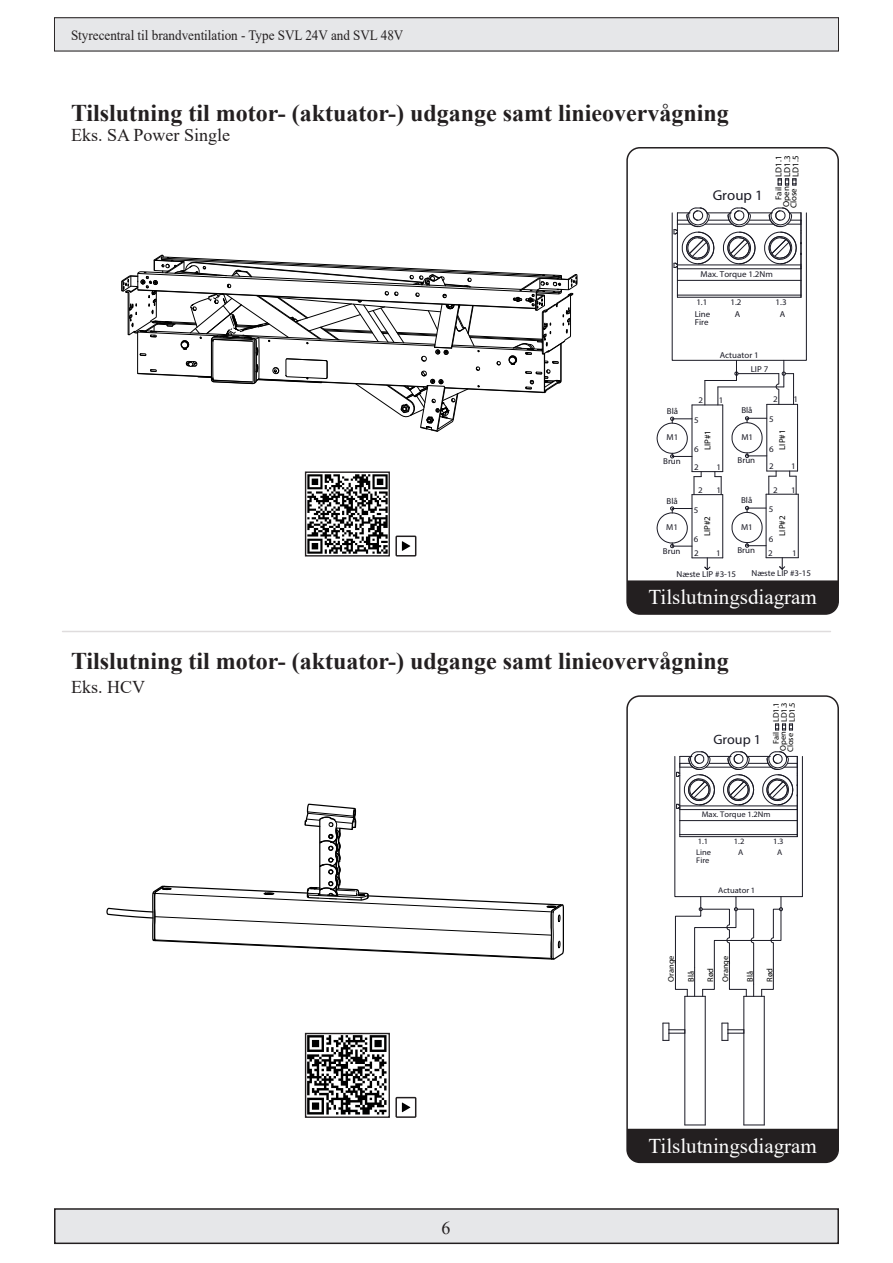
<style>
.page{position:relative;width:893px;height:1263px;background:#fff}
.page>*{position:absolute;margin:0;border:0;box-sizing:border-box;transform-origin:0 0}
.Pa2{font:700 24px "Times New Roman";color:#231f20}
.heading_2{font:21px "Times New Roman";color:#fff}
.Default{font:18px "Times New Roman";color:#231f20}
.t1{font:14.25px "Times New Roman";color:#231f20;scale:.92 1}
.t2{font:14.25px "Arial";color:#191924;scale:1.04 1}
.t3{font:13.65px "Arial";color:#191924;scale:1.04 1}
.t4{font:8.55px/17.7px "Arial";color:#191924;scale:1.04 1}
.t5{font:8.55px/7.6px "Arial";color:#000;text-align:justify;scale:1.04 1}
.t6{font:8.1px/7.2px "Arial";color:#000;text-align:justify;scale:1.04 1}
.t7{font:8.1px "Arial";color:#191924;scale:1.04 1}
</style>
<div class="page">
<div style="left:55px;top:1209px;width:783px;height:34px;background:#e6e7e9"></div>
<div style="left:54px;top:1208px;width:785px;height:36px;border:2px solid #231f20"></div>
<div style="left:54px;top:18px;width:784px;height:33px;background:#e6e7e9"></div>
<div style="left:54px;top:17px;width:785px;height:35px;border:1px solid #231f20"></div>
<hr style="left:63px;top:631px;width:767px;height:1px;background:#dfdcdd">
<div style="left:626px;top:147px;width:213px;height:468px;border:2px solid #231f20;border-radius:13px"></div>
<div style="left:627px;top:580px;width:211px;height:34px;background:#231f20"></div>
<div style="left:626px;top:695px;width:213px;height:468px;border:2px solid #231f20;border-radius:13px"></div>
<svg style="left:121px;top:254px;width:457px;height:263px"></svg>
<img style="left:307px;top:473px;width:81px;height:81px">
<div style="left:305px;top:471px;width:85px;height:85px;border:1px solid #231f20"></div>
<svg style="left:106px;top:803px;width:458px;height:157px"></svg>
<img style="left:307px;top:1035px;width:80px;height:80px">
<div style="left:305px;top:1033px;width:85px;height:85px;border:1px solid #231f20"></div>
<hr style="left:677px;top:297px;width:124px;height:1px;background:#191924">
<svg style="left:674px;top:207px;width:128px;height:90px"></svg>
<svg style="left:778px;top:178px;width:19px;height:8px"></svg>
<svg style="left:704px;top:558px;width:7px;height:12px"></svg>
<svg style="left:714px;top:472px;width:8px;height:22px"></svg>
<hr style="left:722px;top:495px;width:1px;height:63px;background:#191924">
<hr style="left:692px;top:557px;width:31px;height:1px;background:#191924">
<hr style="left:692px;top:495px;width:1px;height:63px;background:#191924">
<hr style="left:692px;top:494px;width:31px;height:1px;background:#191924">
<svg style="left:656px;top:506px;width:36px;height:42px"></svg>
<svg style="left:694px;top:472px;width:8px;height:23px"></svg>
<hr style="left:722px;top:405px;width:1px;height:67px;background:#191924">
<hr style="left:692px;top:471px;width:31px;height:1px;background:#191924">
<hr style="left:692px;top:405px;width:1px;height:67px;background:#191924">
<hr style="left:692px;top:405px;width:31px;height:1px;background:#191924">
<svg style="left:656px;top:416px;width:36px;height:43px"></svg>
<svg style="left:734px;top:361px;width:5px;height:19px"></svg>
<svg style="left:717px;top:387px;width:1px;height:18px"></svg>
<hr style="left:718px;top:387px;width:66px;height:1px;background:#191924">
<svg style="left:704px;top:380px;width:1px;height:25px"></svg>
<hr style="left:705px;top:380px;width:31px;height:1px;background:#191924">
<hr style="left:738px;top:373px;width:41px;height:1px;background:#191924">
<svg style="left:775px;top:361px;width:18px;height:43px"></svg>
<hr style="left:793px;top:374px;width:1px;height:30px;background:#191924">
<svg style="left:779px;top:558px;width:7px;height:12px"></svg>
<svg style="left:789px;top:472px;width:8px;height:22px"></svg>
<hr style="left:798px;top:494px;width:1px;height:64px;background:#191924">
<hr style="left:766px;top:557px;width:32px;height:1px;background:#191924">
<hr style="left:766px;top:494px;width:1px;height:64px;background:#191924">
<hr style="left:766px;top:494px;width:32px;height:1px;background:#191924">
<svg style="left:731px;top:505px;width:35px;height:43px"></svg>
<svg style="left:768px;top:472px;width:9px;height:22px"></svg>
<hr style="left:797px;top:404px;width:1px;height:67px;background:#191924">
<hr style="left:767px;top:471px;width:30px;height:1px;background:#191924">
<hr style="left:766px;top:404px;width:1px;height:67px;background:#191924">
<hr style="left:767px;top:404px;width:30px;height:1px;background:#191924">
<svg style="left:731px;top:416px;width:36px;height:43px"></svg>
<div style="left:672px;top:212px;width:135px;height:149px;border:1px solid #191924"></div>
<svg style="left:676px;top:751px;width:122px;height:86px"></svg>
<svg style="left:775px;top:723px;width:18px;height:8px"></svg>
<div style="left:674px;top:756px;width:129px;height:141px;border:1px solid #191924"></div>
<hr style="left:705px;top:996px;width:1px;height:129px;background:#191924">
<hr style="left:684px;top:996px;width:1px;height:129px;background:#191924">
<svg style="left:663px;top:1023px;width:22px;height:18px"></svg>
<hr style="left:764px;top:996px;width:1px;height:129px;background:#191924">
<svg style="left:627px;top:1124px;width:211px;height:38px;background:#3e3a3b"></svg>
<hr style="left:743px;top:996px;width:1px;height:129px;background:#191924">
<svg style="left:722px;top:1023px;width:22px;height:18px"></svg>
<svg style="left:675px;top:896px;width:108px;height:101px"></svg>
<div style="left:395px;top:535px;width:21px;height:21px;border:2px solid #231f20"></div>
<svg style="left:402px;top:541px;width:8px;height:10px"></svg>
<div style="left:395px;top:1097px;width:21px;height:21px;border:2px solid #231f20"></div>
<svg style="left:402px;top:1102px;width:8px;height:10px"></svg>
<h3 class="t1" style="left:71px;top:25px;width:363px">Styrecentral til brandventilation - Type SVL 24V and SVL 48V</h3>
<p class="Pa2" style="left:71px;top:95px;width:659px">Tilslutning til motor- (aktuator-) udgange samt linieovervågning</p>
<p class="Default" style="left:71px;top:122px;width:161px">Eks. SA Power Single</p>
<p class="t5" style="left:774px;top:177px;width:22px;line-height:8.4px;rotate:-90deg">LD1.1<br>LD1.3<br>LD1.5</p>
<p class="t2" style="left:713px;top:186px;width:50px">Group 1</p>
<p class="t5" style="left:775px;top:208px;width:23px;text-indent:8px;rotate:-90deg">Fail Open Close</p>
<p class="t4" style="left:700px;top:265px;width:71px">Max. Torque 1.2Nm</p>
<p class="t4" style="left:696px;top:293px;width:12px">1.1</p>
<p class="t4" style="left:730px;top:293px;width:12px">1.2</p>
<p class="t4" style="left:776px;top:293px;width:12px">1.3</p>
<p class="t4" style="left:695px;top:305px;width:17px">Line</p>
<p class="t4" style="left:735px;top:305px;width:7px">A</p>
<p class="t4" style="left:695px;top:313px;width:15px">Fire</p>
<p class="t4" style="left:720px;top:346px;width:39px">Actuator 1</p>
<p class="t4" style="left:780px;top:305px;width:7px">A</p>
<p class="t4" style="left:751px;top:360px;width:18px">LIP 7</p>
<p class="t4" style="left:667px;top:402px;width:12px">Blå</p>
<p class="t4" style="left:666px;top:428px;width:13px">M1</p>
<p class="t4" style="left:663px;top:452px;width:18px">Brun</p>
<p class="t4" style="left:698px;top:391px;width:6px">2</p>
<p class="t4" style="left:719px;top:391px;width:6px">1</p>
<p class="t4" style="left:694px;top:411px;width:6px">5</p>
<p class="t4" style="left:694px;top:440px;width:6px">6<br>2</p>
<p class="t5" style="left:704px;top:450px;width:21px;rotate:-90deg">LIP#1</p>
<p class="t4" style="left:716px;top:458px;width:6px">1</p>
<p class="t4" style="left:741px;top:401px;width:12px">Blå</p>
<p class="t4" style="left:741px;top:428px;width:13px">M1</p>
<p class="t4" style="left:738px;top:451px;width:18px">Brun</p>
<p class="t4" style="left:773px;top:391px;width:6px">2</p>
<p class="t4" style="left:793px;top:391px;width:6px">1</p>
<p class="t5" style="left:778px;top:450px;width:21px;rotate:-90deg">LIP#1</p>
<p class="t4" style="left:769px;top:410px;width:6px">5</p>
<p class="t4" style="left:769px;top:440px;width:6px">6</p>
<p class="t4" style="left:769px;top:457px;width:6px">2</p>
<p class="t4" style="left:791px;top:457px;width:6px">1</p>
<p class="t4" style="left:667px;top:492px;width:12px">Blå</p>
<p class="t4" style="left:666px;top:518px;width:13px">M1</p>
<p class="t4" style="left:698px;top:481px;width:6px">2</p>
<p class="t4" style="left:716px;top:481px;width:6px">1</p>
<p class="t5" style="left:703px;top:536px;width:21px;rotate:-90deg">LIP#2</p>
<p class="t4" style="left:694px;top:501px;width:6px">5</p>
<p class="t4" style="left:694px;top:530px;width:6px">6</p>
<p class="t4" style="left:741px;top:491px;width:12px">Blå</p>
<p class="t4" style="left:741px;top:518px;width:13px">M1</p>
<p class="t4" style="left:773px;top:481px;width:6px">2</p>
<p class="t4" style="left:791px;top:481px;width:6px">1</p>
<p class="t4" style="left:769px;top:500px;width:6px">5</p>
<p class="t4" style="left:769px;top:530px;width:6px">6</p>
<p class="t5" style="left:778px;top:536px;width:21px;rotate:-90deg">LIP#2</p>
<p class="t4" style="left:663px;top:542px;width:18px">Brun</p>
<p class="t4" style="left:694px;top:544px;width:6px">2</p>
<p class="t4" style="left:716px;top:544px;width:6px">1</p>
<p class="t4" style="left:737px;top:541px;width:18px">Brun</p>
<p class="t4" style="left:768px;top:544px;width:6px">2</p>
<p class="t4" style="left:792px;top:544px;width:6px">1</p>
<p class="t4" style="left:677px;top:565px;width:59px">Næste LIP #3-15</p>
<p class="t4" style="left:751px;top:564px;width:59px">Næste LIP #3-15</p>
<p class="heading_2" style="left:648px;top:582px;width:170px">Tilslutningsdiagram</p>
<p class="Pa2" style="left:71px;top:643px;width:659px">Tilslutning til motor- (aktuator-) udgange samt linieovervågning</p>
<p class="Default" style="left:71px;top:674px;width:75px">Eks. HCV</p>
<h3 class="Default" style="left:441px;top:1215px;width:10px">6</h3>
<p class="t6" style="left:772px;top:722px;width:21px;line-height:8.1px;rotate:-90deg">LD1.1<br>LD1.3<br>LD1.5</p>
<p class="t3" style="left:713px;top:731px;width:47px">Group 1</p>
<p class="t6" style="left:772px;top:752px;width:22px;text-indent:8px;rotate:-90deg">Fail Open Close</p>
<p class="t7" style="left:702px;top:809px;width:68px">Max. Torque 1.2Nm</p>
<p class="t7" style="left:698px;top:836px;width:12px">1.1</p>
<p class="t7" style="left:734px;top:836px;width:12px">1.2</p>
<p class="t7" style="left:773px;top:836px;width:12px">1.3</p>
<p class="t7" style="left:696px;top:847px;width:16px">Line</p>
<p class="t7" style="left:738px;top:847px;width:6px">A</p>
<p class="t7" style="left:696px;top:856px;width:14px">Fire</p>
<p class="t7" style="left:718px;top:885px;width:37px">Actuator 1</p>
<p class="t7" style="left:777px;top:847px;width:6px">A</p>
<p class="t6" style="left:667px;top:982px;width:27px;rotate:-90deg">Orange</p>
<p class="t6" style="left:687px;top:982px;width:12px;rotate:-90deg">Blå</p>
<p class="t6" style="left:703px;top:982px;width:27px;line-height:14.9px;rotate:-90deg">Rød<br>Orange</p>
<p class="t6" style="left:746px;top:982px;width:12px;rotate:-90deg">Blå</p>
<p class="t6" style="left:766px;top:982px;width:15px;rotate:-90deg">Rød</p>
<p class="heading_2" style="left:648px;top:1131px;width:170px">Tilslutningsdiagram</p>
</div>
